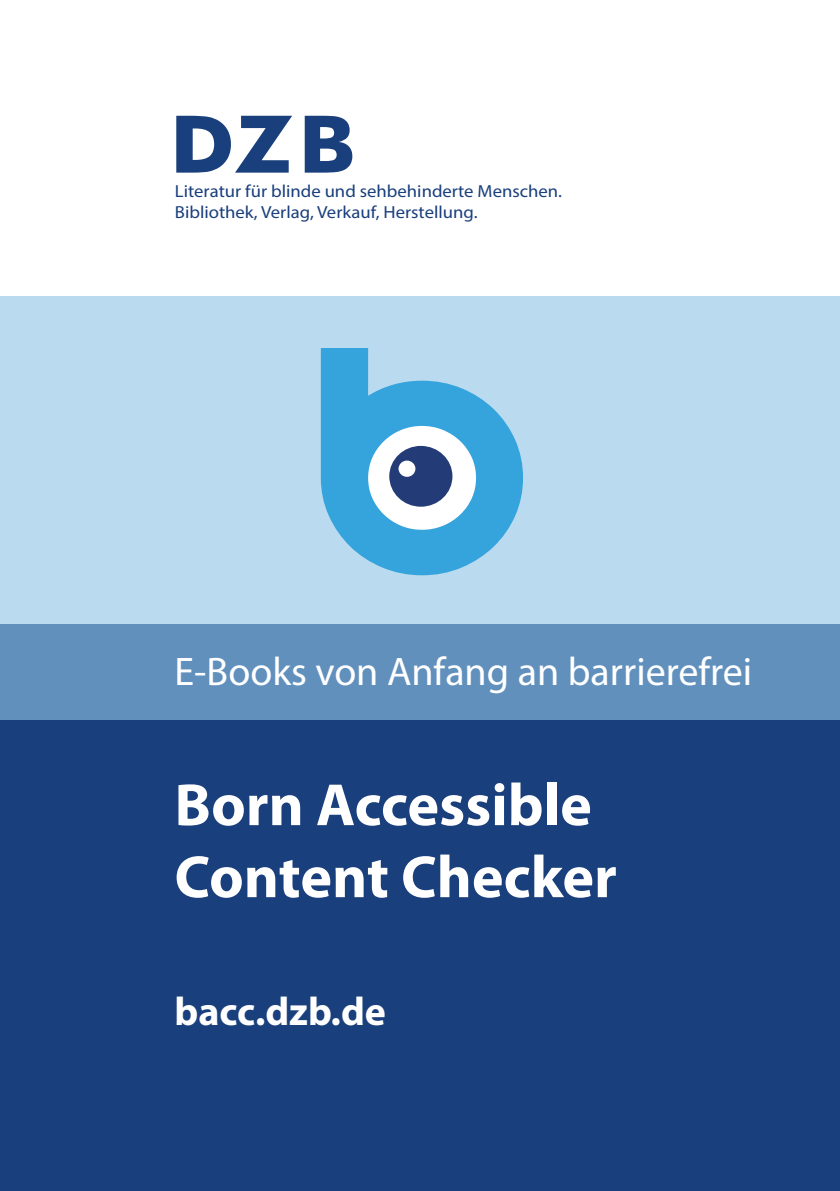
<style>
.page{position:relative;width:840px;height:1191px;background:#fff}
.page>*{position:absolute;margin:0;border:0;box-sizing:border-box;transform-origin:0 0}
.t1{font:700 79.6px "Futura BT";color:#193f7c;scale:1.07 1}
.t2{font:700 60px/72px "Myriad Pro";color:#fff}
.untertitel{font:40px "Myriad Pro";color:#fff}
.Titel_URL{font:700 40px "Myriad Pro";color:#fff}
.t3{font:17.4px/20.6px "Myriad Pro";color:#193f7c;scale:1.07 1}
</style>
<div class="page">
<div style="left:0;top:296px;width:839px;height:332px;background:#badaef"></div>
<div style="left:0;top:624px;width:839px;height:96px;background:#6190bd"></div>
<div style="left:0;top:720px;width:839px;height:471px;background:#193f7c"></div>
<svg style="left:320px;top:348px;width:202px;height:227px;fill:#35a4dd"></svg>
<div style="left:389px;top:446px;width:63px;height:61px;background:#233b76;border-radius:50%"></div>
<div style="left:398px;top:460px;width:17px;height:17px;background:#fff;border-radius:50%"></div>
<p class="t1" style="left:170px;top:96px;width:175px">DZB</p>
<p class="t3" style="left:175px;top:180px;width:363px">Literatur für blinde und sehbehinderte Menschen.<br>Bibliothek, Verlag, Verkauf, Herstellung.</p>
<p class="untertitel" style="left:174px;top:647px;width:579px">E-Books von Anfang an barrierefrei</p>
<h1 class="t2" style="left:174px;top:767px;width:443px">Born Accessible<br>Content Checker</h1>
<p class="Titel_URL" style="left:174px;top:985px;width:213px">bacc.dzb.de</p>
</div>
